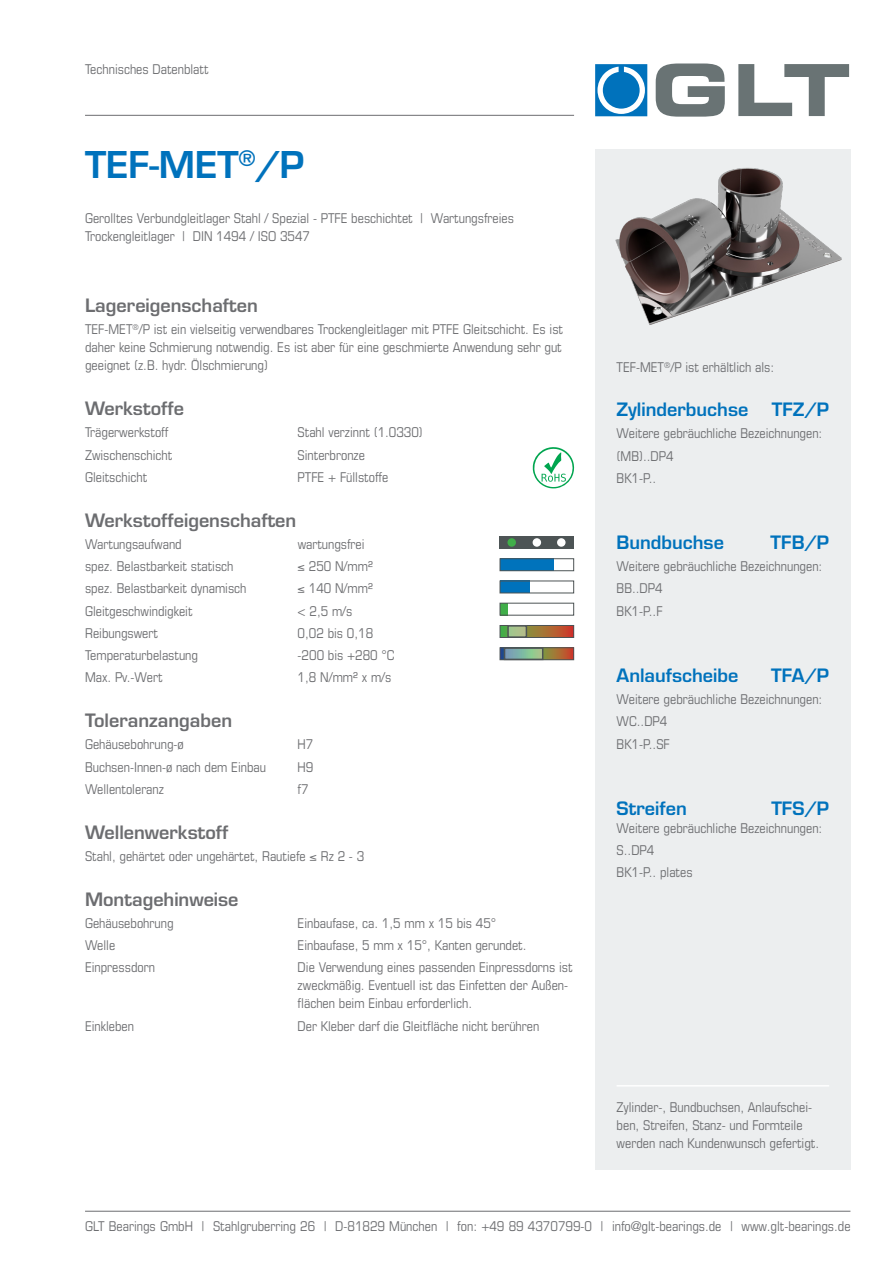
<style>
.page{position:relative;width:893px;height:1263px;background:#fff}
.page>*{position:absolute;margin:0;border:0;box-sizing:border-box;transform-origin:0 0}
.Headline_Produkt{font:600 36px "Eurostile";color:#0072bc}
.Überschrift_Eigensch{font:600 18px "Eurostile";color:#6c6d70}
.Headline_blau{font:600 18px "Eurostile";color:#0072bc}
.Einf__Abs__hängender{font:condensed 13.5px/18px "Eurostile";color:#6c6d70}
.Headline_blau-2{font:condensed 13.5px "Eurostile";color:#6c6d70}
</style>
<div class="page">
<div style="left:595px;top:149px;width:255px;height:1020px;background:#eceeef"></div>
<img style="left:595px;top:95px;width:247px;height:230px">
<div style="left:500px;top:536px;width:74px;height:13px;background:#4d5455"></div>
<div style="left:533px;top:538px;width:8px;height:9px;background:#fff;border-radius:50%"></div>
<div style="left:507px;top:538px;width:9px;height:9px;background:#40ae49;border-radius:50%"></div>
<div style="left:557px;top:538px;width:9px;height:9px;background:#fff;border-radius:50%"></div>
<svg style="left:502px;top:583px;width:28px;height:8px"></svg>
<div style="left:500px;top:581px;width:74px;height:12px;border:1px solid #4d5455"></div>
<svg style="left:502px;top:627px;width:70px;height:9px"></svg>
<div style="left:500px;top:625px;width:74px;height:13px;border:1px solid #4d5455"></div>
<svg style="left:510px;top:628px;width:14px;height:7px"></svg>
<div style="left:507px;top:625px;width:20px;height:13px;border:2px solid #4d5455"></div>
<svg style="left:502px;top:649px;width:70px;height:9px"></svg>
<div style="left:500px;top:647px;width:74px;height:13px;border:1px solid #4d5455"></div>
<svg style="left:507px;top:650px;width:33px;height:7px"></svg>
<div style="left:504px;top:647px;width:39px;height:13px;border:2px solid #4d5455"></div>
<svg style="left:595px;top:64px;width:52px;height:52px"></svg>
<svg style="left:656px;top:64px;width:193px;height:53px"></svg>
<hr style="left:85px;top:115px;width:489px;height:1px;background:#6c6d70">
<hr style="left:85px;top:1211px;width:765px;height:1px;background:#6c6d70">
<svg style="left:502px;top:560px;width:52px;height:9px"></svg>
<div style="left:500px;top:558px;width:74px;height:13px;border:1px solid #4d5455"></div>
<svg style="left:502px;top:605px;width:6px;height:8px"></svg>
<div style="left:500px;top:603px;width:74px;height:12px;border:1px solid #4d5455"></div>
<svg style="left:533px;top:447px;width:41px;height:41px"></svg>
<hr style="left:617px;top:1085px;width:212px;height:1px;background:#fff">
<p class="Einf__Abs__hängender" style="left:85px;top:60px;width:125px">Technisches Datenblatt</p>
<p class="Headline_Produkt" style="left:85px;top:142px;width:221px">TEF-MET<sup>®</sup>/P</p>
<p class="Einf__Abs__hängender" style="left:85px;top:209px;width:430px">Gerolltes Verbundgleitlager Stahl / Spezial - PTFE beschichtet | Wartungsfreies<br>Trockengleitlager | DIN 1494 / ISO 3547</p>
<p class="Überschrift_Eigensch" style="left:85px;top:294px;width:174px">Lagereigenschaften</p>
<p class="Einf__Abs__hängender" style="left:85px;top:320px;width:479px;text-align:justify">TEF-MET<sup>®</sup>/P ist ein vielseitig verwendbares Trockengleitlager mit PTFE Gleitschicht. Es ist daher keine Schmierung notwendig. Es ist aber für eine geschmierte Anwendung sehr gut geeignet (z.B. hydr. Ölschmierung)</p>
<p class="Überschrift_Eigensch" style="left:85px;top:397px;width:101px">Werkstoffe</p>
<p class="Einf__Abs__hängender" style="left:85px;top:423px;width:85px">Trägerwerkstoff</p>
<p class="Einf__Abs__hängender" style="left:298px;top:423px;width:127px">Stahl verzinnt (1.0330)</p>
<p class="Einf__Abs__hängender" style="left:85px;top:445px;width:89px">Zwischenschicht</p>
<p class="Einf__Abs__hängender" style="left:298px;top:445px;width:69px">Sinterbronze</p>
<p class="Einf__Abs__hängender" style="left:85px;top:468px;width:64px">Gleitschicht</p>
<p class="Einf__Abs__hängender" style="left:298px;top:468px;width:92px">PTFE + Füllstoffe</p>
<p class="Überschrift_Eigensch" style="left:85px;top:509px;width:213px">Werkstoffeigenschaften</p>
<p class="Einf__Abs__hängender" style="left:85px;top:535px;width:98px">Wartungsaufwand</p>
<p class="Einf__Abs__hängender" style="left:298px;top:535px;width:68px">wartungsfrei</p>
<p class="Einf__Abs__hängender" style="left:85px;top:557px;width:150px">spez. Belastbarkeit statisch</p>
<p class="Einf__Abs__hängender" style="left:298px;top:557px;width:77px">≤ 250 N/mm²</p>
<p class="Einf__Abs__hängender" style="left:85px;top:579px;width:163px">spez. Belastbarkeit dynamisch</p>
<p class="Einf__Abs__hängender" style="left:298px;top:579px;width:77px">≤ 140 N/mm²</p>
<p class="Einf__Abs__hängender" style="left:85px;top:601px;width:109px">Gleitgeschwindigkeit</p>
<p class="Einf__Abs__hängender" style="left:298px;top:601px;width:56px">&lt; 2,5 m/s</p>
<p class="Einf__Abs__hängender" style="left:85px;top:624px;width:74px">Reibungswert</p>
<p class="Einf__Abs__hängender" style="left:298px;top:624px;width:77px">0,02 bis 0,18</p>
<p class="Einf__Abs__hängender" style="left:85px;top:646px;width:114px">Temperaturbelastung</p>
<p class="Einf__Abs__hängender" style="left:298px;top:646px;width:99px">-200 bis +280 °C</p>
<p class="Einf__Abs__hängender" style="left:85px;top:668px;width:79px">Max. Pv.-Wert</p>
<p class="Einf__Abs__hängender" style="left:298px;top:668px;width:95px">1,8 N/mm² x m/s</p>
<p class="Überschrift_Eigensch" style="left:85px;top:709px;width:149px">Toleranzangaben</p>
<p class="Einf__Abs__hängender" style="left:85px;top:735px;width:100px">Gehäusebohrung-ø</p>
<p class="Einf__Abs__hängender" style="left:298px;top:735px;width:17px">H7</p>
<p class="Einf__Abs__hängender" style="left:85px;top:758px;width:182px">Buchsen-Innen-ø nach dem Einbau</p>
<p class="Einf__Abs__hängender" style="left:298px;top:758px;width:17px">H9</p>
<p class="Einf__Abs__hängender" style="left:85px;top:780px;width:81px">Wellentoleranz</p>
<p class="Einf__Abs__hängender" style="left:298px;top:780px;width:13px">f7</p>
<p class="Überschrift_Eigensch" style="left:85px;top:821px;width:145px">Wellenwerkstoff</p>
<p class="Einf__Abs__hängender" style="left:85px;top:847px;width:281px">Stahl, gehärtet oder ungehärtet, Rautiefe ≤ Rz 2 - 3</p>
<p class="Überschrift_Eigensch" style="left:85px;top:888px;width:155px">Montagehinweise</p>
<p class="Einf__Abs__hängender" style="left:85px;top:914px;width:90px">Gehäusebohrung</p>
<p class="Einf__Abs__hängender" style="left:298px;top:914px;width:200px">Einbaufase, ca. 1,5 mm x 15 bis 45°</p>
<p class="Einf__Abs__hängender" style="left:85px;top:936px;width:32px">Welle</p>
<p class="Einf__Abs__hängender" style="left:298px;top:936px;width:230px">Einbaufase, 5 mm x 15°, Kanten gerundet.</p>
<p class="Einf__Abs__hängender" style="left:85px;top:958px;width:71px">Einpressdorn</p>
<p class="Einf__Abs__hängender" style="left:298px;top:958px;width:277px">Die Verwendung eines passenden Einpressdorns ist zweckmäßig. Eventuell ist das Einfetten der Außen&shy;flächen beim Einbau erforderlich.</p>
<p class="Einf__Abs__hängender" style="left:85px;top:1017px;width:51px">Einkleben</p>
<p class="Einf__Abs__hängender" style="left:298px;top:1017px;width:243px">Der Kleber darf die Gleitfläche nicht berühren</p>
<p class="Einf__Abs__hängender" style="left:617px;top:358px;width:159px">TEF-MET<sup>®</sup>/P ist erhältlich als:</p>
<p class="Headline_blau" style="left:617px;top:398px;width:133px">Zylinderbuchse</p>
<p class="Headline_blau" style="left:772px;top:398px;width:59px">TFZ/P</p>
<p class="Einf__Abs__hängender" style="left:617px;top:424px;width:207px">Weitere gebräuchliche Bezeichnungen:</p>
<p class="Einf__Abs__hängender" style="left:617px;top:446px;width:58px">(MB)..DP4</p>
<p class="Einf__Abs__hängender" style="left:617px;top:469px;width:41px">BK1-P..</p>
<p class="Headline_blau" style="left:617px;top:531px;width:109px">Bundbuchse</p>
<p class="Headline_blau" style="left:771px;top:531px;width:60px">TFB/P</p>
<p class="Einf__Abs__hängender" style="left:617px;top:557px;width:207px">Weitere gebräuchliche Bezeichnungen:</p>
<p class="Einf__Abs__hängender" style="left:617px;top:579px;width:48px">BB..DP4</p>
<p class="Einf__Abs__hängender" style="left:617px;top:602px;width:48px">BK1-P..F</p>
<p class="Headline_blau" style="left:617px;top:664px;width:123px">Anlaufscheibe</p>
<p class="Headline_blau" style="left:771px;top:664px;width:59px">TFA/P</p>
<p class="Einf__Abs__hängender" style="left:617px;top:690px;width:207px">Weitere gebräuchliche Bezeichnungen:</p>
<p class="Einf__Abs__hängender" style="left:617px;top:712px;width:52px">WC..DP4</p>
<p class="Einf__Abs__hängender" style="left:617px;top:734px;width:55px">BK1-P..SF</p>
<p class="Headline_blau" style="left:617px;top:797px;width:72px">Streifen</p>
<p class="Headline_blau" style="left:771px;top:797px;width:59px">TFS/P</p>
<p class="Headline_blau-2" style="left:617px;top:820px;width:207px">Weitere gebräuchliche Bezeichnungen:</p>
<p class="Einf__Abs__hängender" style="left:617px;top:841px;width:39px">S..DP4</p>
<p class="Einf__Abs__hängender" style="left:617px;top:863px;width:78px">BK1-P.. plates</p>
<p class="Einf__Abs__hängender" style="left:617px;top:1098px;width:204px">Zylinder-, Bundbuchsen, Anlaufschei&shy;ben, Streifen, Stanz- und Formteile werden nach Kundenwunsch gefertigt.</p>
<p class="Einf__Abs__hängender" style="left:85px;top:1217px;width:767px">GLT Bearings GmbH | Stahlgruberring 26 | D-81829 München | fon: +49 89 4370799-0 | info@glt-bearings.de | www.glt-bearings.de</p>
</div>
